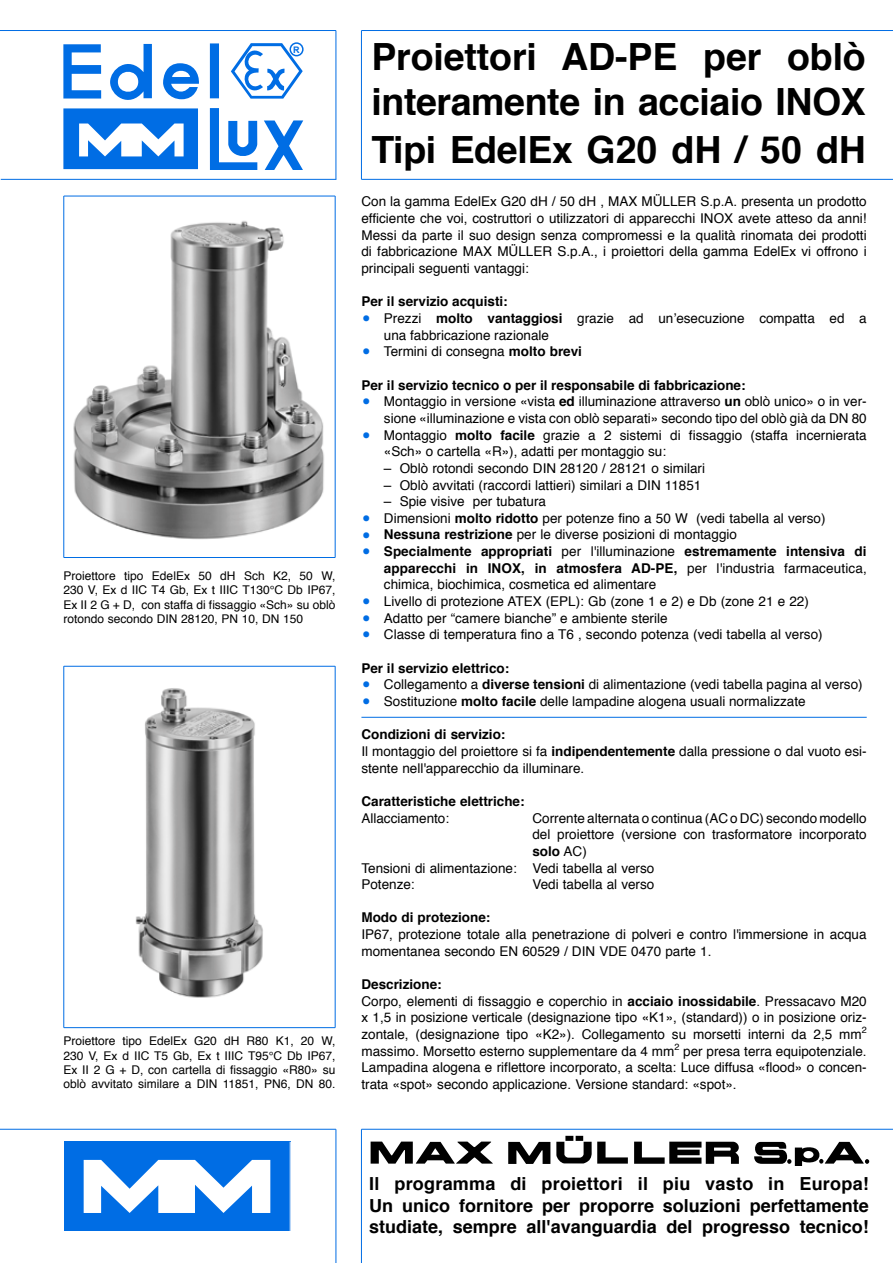
<style>
.page{position:relative;width:893px;height:1263px;background:#fff}
.page>*{position:absolute;margin:0;border:0;box-sizing:border-box;transform-origin:0 0}
.t1{font:700 37.5px/46.5px "Helvetica";letter-spacing:-.01em;color:#000;text-align:justify}
.t2{font:700 18px/21.6px "Helvetica";color:#000;text-align:justify}
.t3{font:13.5px/16.6px "Helvetica";color:#000}
.t4{font:700 13.5px "Helvetica";color:#000}
.t5{font:12px/14.4px "Helvetica";color:#000;text-align:justify}
.t6{font:700 9px "Arial";color:#006de4}
.s1{font-size:27px;color:#006de4}
.s2{font-weight:700}
.s3{font-weight:400}
</style>
<div class="page">
<hr style="left:361px;top:30px;width:532px;height:1px;background:#006de4">
<hr style="left:361px;top:179px;width:532px;height:1px;background:#006de4">
<hr style="left:361px;top:31px;width:1px;height:148px;background:#006de4">
<hr style="left:335px;top:196px;width:1px;height:361px;background:#006de4">
<hr style="left:63px;top:196px;width:1px;height:361px;background:#006de4">
<hr style="left:64px;top:557px;width:271px;height:1px;background:#006de4">
<hr style="left:64px;top:196px;width:271px;height:1px;background:#006de4">
<hr style="left:335px;top:666px;width:1px;height:362px;background:#006de4">
<hr style="left:63px;top:666px;width:1px;height:362px;background:#006de4">
<hr style="left:64px;top:1027px;width:271px;height:1px;background:#006de4">
<hr style="left:64px;top:666px;width:271px;height:1px;background:#006de4">
<img style="left:73px;top:221px;width:251px;height:319px">
<img style="left:135px;top:688px;width:128px;height:310px">
<hr style="left:361px;top:717px;width:506px;height:1px;background:#006de4">
<hr style="left:361px;top:1129px;width:532px;height:1px;background:#006de4">
<hr style="left:0;top:1129px;width:336px;height:1px;background:#006de4">
<hr style="left:336px;top:1129px;width:1px;height:134px;background:#006de4">
<hr style="left:361px;top:1129px;width:1px;height:134px;background:#006de4">
<svg style="left:508px;top:1142px;width:42px;height:22px"></svg>
<svg style="left:634px;top:1141px;width:105px;height:23px"></svg>
<svg style="left:556px;top:1136px;width:72px;height:27px"></svg>
<svg style="left:754px;top:1142px;width:115px;height:24px"></svg>
<svg style="left:371px;top:1141px;width:122px;height:23px"></svg>
<div style="left:64px;top:1142px;width:226px;height:89px;background:#006de4"></div>
<svg style="left:84px;top:1160px;width:186px;height:53px"></svg>
<hr style="left:0;top:30px;width:336px;height:1px;background:#006de4">
<hr style="left:1px;top:179px;width:335px;height:1px;background:#006de4">
<hr style="left:336px;top:31px;width:1px;height:148px;background:#006de4">
<div style="left:289px;top:42px;width:15px;height:14px;border:2px solid #006de4;border-radius:50%"></div>
<div style="left:63px;top:108px;width:135px;height:61px;background:#006de4"></div>
<svg style="left:231px;top:42px;width:72px;height:57px"></svg>
<svg style="left:79px;top:123px;width:105px;height:33px"></svg>
<svg style="left:264px;top:120px;width:39px;height:49px"></svg>
<svg style="left:210px;top:108px;width:47px;height:61px"></svg>
<div style="left:210px;top:43px;width:9px;height:55px;background:#006de4"></div>
<svg style="left:163px;top:63px;width:36px;height:36px"></svg>
<svg style="left:110px;top:44px;width:42px;height:65px"></svg>
<svg style="left:63px;top:44px;width:38px;height:55px"></svg>
<p class="t6" style="left:293px;top:45px;width:8px">R</p>
<p class="t5" style="left:63px;top:569px;width:273px">Proiettore tipo EdelEx 50 dH Sch K2, 50 W, 230 V, Ex d IIC T4 Gb, Ex t IIIC T130°C Db IP67, Ex II 2 G + D, con staffa di fissaggio «Sch» su oblò rotondo secondo DIN 28120, PN 10, DN 150</p>
<p class="t5" style="left:63px;top:1034px;width:273px">Proiettore tipo EdelEx G20 dH R80 K1, 20 W, 230 V, Ex d IIC T5 Gb, Ex t IIIC T95°C Db IP67, Ex II 2 G + D, con cartella di fissaggio «R80» su oblò avvitato similare a DIN 11851, PN6, DN 80.</p>
<h1 class="t1" style="left:371px;top:34px;width:496px">Proiettori AD-PE per oblò interamente in acciaio INOX Tipi EdelEx G20 dH / 50 dH</h1>
<p class="t3" style="left:361px;top:194px;width:507px;text-align:justify">Con la gamma EdelEx G20 dH / 50 dH , MAX MÜLLER S.p.A. presenta un prodotto efficiente che voi, costruttori o utilizzatori di apparecchi INOX avete atteso da anni!<br>Messi da parte il suo design senza compromessi e la qualità rinomata dei prodotti di fabbricazione MAX MÜLLER S.p.A., i proiettori della gamma EdelEx vi offrono i principali seguenti vantaggi:</p>
<p class="t4" style="left:361px;top:291px;width:148px">Per il servizio acquisti:</p>
<p class="t3" style="left:384px;top:310px;width:484px;text-indent:-23px"><span class="s1">•</span> Prezzi <span class="s2">molto vantaggiosi</span> grazie ad un’esecuzione compatta ed a una fabbricazione razionale</p>
<p class="t3" style="left:361px;top:344px;width:222px"><span class="s1">•</span> Termini di consegna <span class="s2">molto brevi</span></p>
<p class="t4" style="left:361px;top:374px;width:386px">Per il servizio tecnico o per il responsabile di fabbricazione:</p>
<p class="t3" style="left:361px;top:394px;width:507px;text-align:right"><span class="s1">•</span> Montaggio in versione «vista <span class="s2">ed</span> illuminazione attraverso <span class="s2">un</span> oblò unico» o in ver&shy;sione «illuminazione e vista con oblò separati» secondo tipo del oblò già da DN 80</p>
<p class="t3" style="left:384px;top:427px;width:484px;text-indent:-23px"><span class="s1">•</span> Montaggio <span class="s2">molto facile</span> grazie a 2 sistemi di fissaggio (staffa incernierata «Sch» o cartella «R»), adatti per montaggio su:</p>
<p class="t3" style="left:384px;top:460px;width:323px">– Oblò rotondi secondo DIN 28120 / 28121 o similari</p>
<p class="t3" style="left:384px;top:477px;width:319px">– Oblò avvitati (raccordi lattieri) similari a DIN 11851</p>
<p class="t3" style="left:384px;top:493px;width:164px">– Spie visive per tubatura</p>
<p class="t3" style="left:361px;top:510px;width:466px"><span class="s1">•</span> Dimensioni <span class="s2">molto ridotto</span> per potenze fino a 50 W (vedi tabella al verso)</p>
<p class="t3" style="left:361px;top:527px;width:377px"><span class="s1">•</span> <span class="s2">Nessuna restrizione</span> per le diverse posizioni di montaggio</p>
<p class="t3" style="left:384px;top:543px;width:484px;text-align:justify;text-indent:-22px"><span class="s1">•</span> <span class="s2">Specialmente appropriati</span> per l'illuminazione <span class="s2">estremamente intensiva di apparecchi in INOX, in atmosfera AD-PE,</span> per l'industria farmaceutica, chimica, biochimica, cosmetica ed alimentare</p>
<p class="t3" style="left:361px;top:593px;width:449px"><span class="s1">•</span> Livello di protezione ATEX (EPL): Gb (zone 1 e 2) e Db (zone 21 e 22)</p>
<p class="t3" style="left:361px;top:610px;width:308px"><span class="s1">•</span> Adatto per “camere bianche” e ambiente sterile</p>
<p class="t3" style="left:361px;top:627px;width:463px"><span class="s1">•</span> Classe di temperatura fino a T6 , secondo potenza (vedi tabella al verso)</p>
<p class="t4" style="left:361px;top:657px;width:149px">Per il servizio elettrico:</p>
<p class="t3" style="left:361px;top:677px;width:503px"><span class="s1">•</span> Collegamento a <span class="s2">diverse tensioni</span> di alimentazione (vedi tabella pagina al verso)</p>
<p class="t3" style="left:361px;top:693px;width:446px"><span class="s1">•</span> Sostituzione <span class="s2">molto facile</span> delle lampadine alogena usuali normalizzate</p>
<p class="t3" style="left:361px;top:727px;width:507px"><span class="s2">Condizioni di servizio:<br></span>Il montaggio del proiettore si fa <span class="s2">indipendentemente</span> dalla pressione o dal vuoto esi&shy;stente nell'apparecchio da illuminare.</p>
<p class="t4" style="left:361px;top:790px;width:165px">Caratteristiche elettriche:</p>
<p class="t3" style="left:361px;top:810px;width:89px">Allacciamento:</p>
<p class="t3" style="left:532px;top:810px;width:336px">Corrente alternata o continua (AC o DC) secondo modello</p>
<p class="t3" style="left:532px;top:826px;width:336px">del proiettore (versione con trasformatore incorporato</p>
<p class="t4" style="left:532px;top:840px;width:56px">solo <span class="s3">AC)</span></p>
<p class="t3" style="left:361px;top:860px;width:294px">Tensioni di alimentazione: Vedi tabella al verso</p>
<p class="t3" style="left:361px;top:876px;width:55px">Potenze:</p>
<p class="t3" style="left:532px;top:876px;width:123px">Vedi tabella al verso</p>
<p class="t4" style="left:361px;top:907px;width:130px">Modo di protezione:</p>
<p class="t3" style="left:361px;top:926px;width:507px">IP67, protezione totale alla penetrazione di polveri e contro l'immersione in acqua momentanea secondo EN 60529 / DIN VDE 0470 parte 1.</p>
<p class="t3" style="left:361px;top:976px;width:507px"><span class="s2">Descrizione:<br></span>Corpo, elementi di fissaggio e coperchio in <span class="s2">acciaio inossidabile</span>. Pressacavo M20 x 1,5 in posizione verticale (designazione tipo «K1», (standard)) o in posizione oriz&shy;zontale, (designazione tipo «K2»). Collegamento su morsetti interni da 2,5 mm<sup>2 </sup>massimo. Morsetto esterno supplementare da 4 mm<sup>2</sup> per presa terra equipotenziale.<br>Lampadina alogena e riflettore incorporato, a scelta: Luce diffusa «flood» o concen&shy;trata «spot» secondo applicazione. Versione standard: «spot».</p>
<h2 class="t2" style="left:369px;top:1173px;width:501px">Il programma di proiettori il piu vasto in Europa!<br>Un unico fornitore per proporre soluzioni perfettamente studiate, sempre all'avanguardia del progresso tecnico!</h2>
</div>
